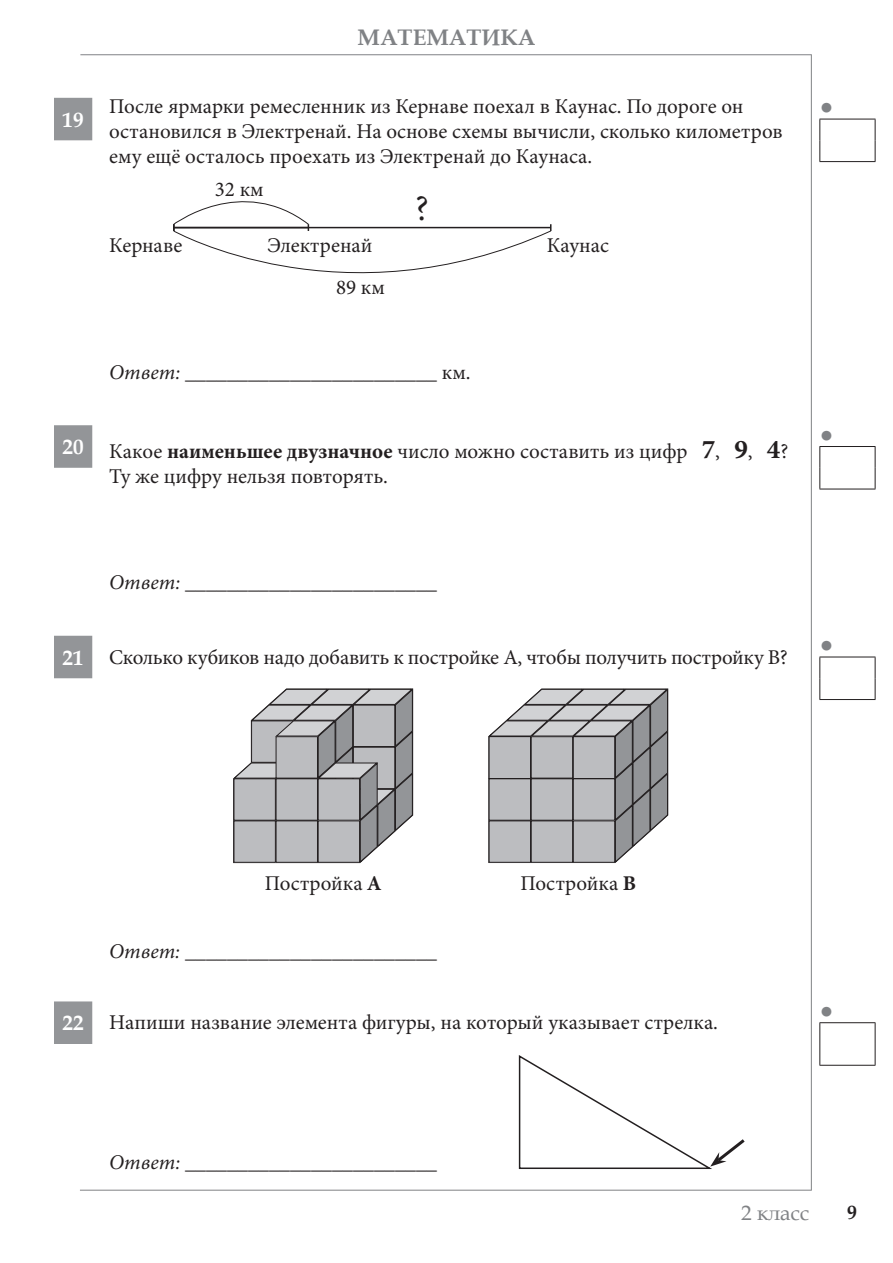
<style>
.page{position:relative;width:893px;height:1263px;background:#fff}
.page>*{position:absolute;margin:0;border:0;box-sizing:border-box;transform-origin:0 0}
.t1{font:36px "Minion Pro";color:#231f20}
.t2{font:700 22.5px "Book Antiqua";color:#808285}
.t3{font:22.5px "Arial";color:#808285}
.t4{font:21px/25.2px "Minion Pro";color:#231f20}
.t5{font:italic 21px "Minion Pro";color:#231f20}
.t6{font:21px "Book Antiqua";color:#808285}
.t7{font:700 21px "Book Antiqua";color:#fff}
.t8{font:700 19.5px "Book Antiqua";color:#231f20}
.s1{font-style:normal}
.s2{font-weight:700}
.s3{font-weight:700;font-size:27px}
.s4{font-family:"Book Antiqua";font-weight:700;color:#fff}
</style>
<div class="page">
<hr style="left:80px;top:54px;width:731px;height:1px;background:#808285">
<hr style="left:811px;top:54px;width:1px;height:1136px;background:#808285">
<hr style="left:80px;top:1190px;width:731px;height:1px;background:#808285">
<svg style="left:54px;top:98px;width:38px;height:946px"></svg>
<hr style="left:819px;top:119px;width:56px;height:1px;background:#231f20">
<svg style="left:819px;top:119px;width:1px;height:42px"></svg>
<svg style="left:875px;top:119px;width:1px;height:42px"></svg>
<hr style="left:819px;top:161px;width:56px;height:1px;background:#231f20">
<hr style="left:819px;top:446px;width:56px;height:1px;background:#231f20">
<svg style="left:819px;top:447px;width:1px;height:42px"></svg>
<svg style="left:875px;top:447px;width:1px;height:42px"></svg>
<hr style="left:819px;top:489px;width:56px;height:1px;background:#231f20">
<hr style="left:819px;top:657px;width:56px;height:1px;background:#231f20">
<svg style="left:819px;top:657px;width:1px;height:42px"></svg>
<svg style="left:875px;top:657px;width:1px;height:42px"></svg>
<hr style="left:819px;top:699px;width:56px;height:1px;background:#231f20">
<hr style="left:819px;top:1022px;width:56px;height:1px;background:#231f20">
<svg style="left:819px;top:1023px;width:1px;height:42px"></svg>
<svg style="left:875px;top:1023px;width:1px;height:42px"></svg>
<hr style="left:819px;top:1065px;width:56px;height:1px;background:#231f20">
<svg style="left:173px;top:201px;width:379px;height:73px"></svg>
<svg style="left:233px;top:688px;width:181px;height:176px"></svg>
<svg style="left:488px;top:688px;width:181px;height:175px"></svg>
<svg style="left:518px;top:1055px;width:227px;height:114px"></svg>
<p class="t7" style="left:63px;top:105px;width:22px">19</p>
<p class="t2" style="left:358px;top:22px;width:179px">МАТЕМАТИКА</p>
<p class="t4" style="left:109px;top:94px;width:675px">После ярмарки ремесленник из Кернаве поехал в Каунас. По дороге он остановился в Электренай. На основе схемы вычисли, сколько километров ему ещё осталось проехать из Электренай до Каунаса.</p>
<p class="t4" style="left:215px;top:176px;width:50px">32 км</p>
<h1 class="t1" style="left:415px;top:184px;width:15px">?</h1>
<p class="t4" style="left:109px;top:233px;width:75px">Кернаве</p>
<p class="t4" style="left:267px;top:233px;width:107px">Электренай</p>
<p class="t4" style="left:547px;top:233px;width:64px">Каунас</p>
<p class="t4" style="left:336px;top:275px;width:50px">89 км</p>
<p class="t5" style="left:109px;top:358px;width:363px">Ответ: ________________________ <span class="s1">км.</span></p>
<p class="t4" style="left:109px;top:438px;width:681px;text-indent:-47px"><sup>20</sup> Какое <span class="s2">наименьшее двузначное</span> число можно составить из цифр <span class="s3">7</span>, <span class="s3">9</span>, <span class="s3">4</span>?<br>Ту же цифру нельзя повторять.</p>
<p class="t3" style="left:820px;top:92px;width:15px">●</p>
<p class="t3" style="left:820px;top:419px;width:15px">●</p>
<p class="t5" style="left:109px;top:567px;width:329px">Ответ: ________________________</p>
<p class="t4" style="left:63px;top:644px;width:727px"><span class="s4">21</span> Сколько кубиков надо добавить к постройке А, чтобы получить постройку В?</p>
<p class="t3" style="left:820px;top:629px;width:15px">●</p>
<p class="t4" style="left:265px;top:871px;width:118px">Постройка <span class="s2">А</span></p>
<p class="t4" style="left:520px;top:871px;width:117px">Постройка <span class="s2">В</span></p>
<p class="t5" style="left:109px;top:937px;width:329px">Ответ: ________________________</p>
<p class="t4" style="left:63px;top:1010px;width:657px"><span class="s4">22</span> Напиши название элемента фигуры, на который указывает стрелка.</p>
<p class="t5" style="left:109px;top:1148px;width:329px">Ответ: ________________________</p>
<p class="t3" style="left:820px;top:995px;width:15px">●</p>
<p class="t6" style="left:741px;top:1198px;width:70px">2 класс</p>
<p class="t8" style="left:847px;top:1199px;width:11px">9</p>
</div>
